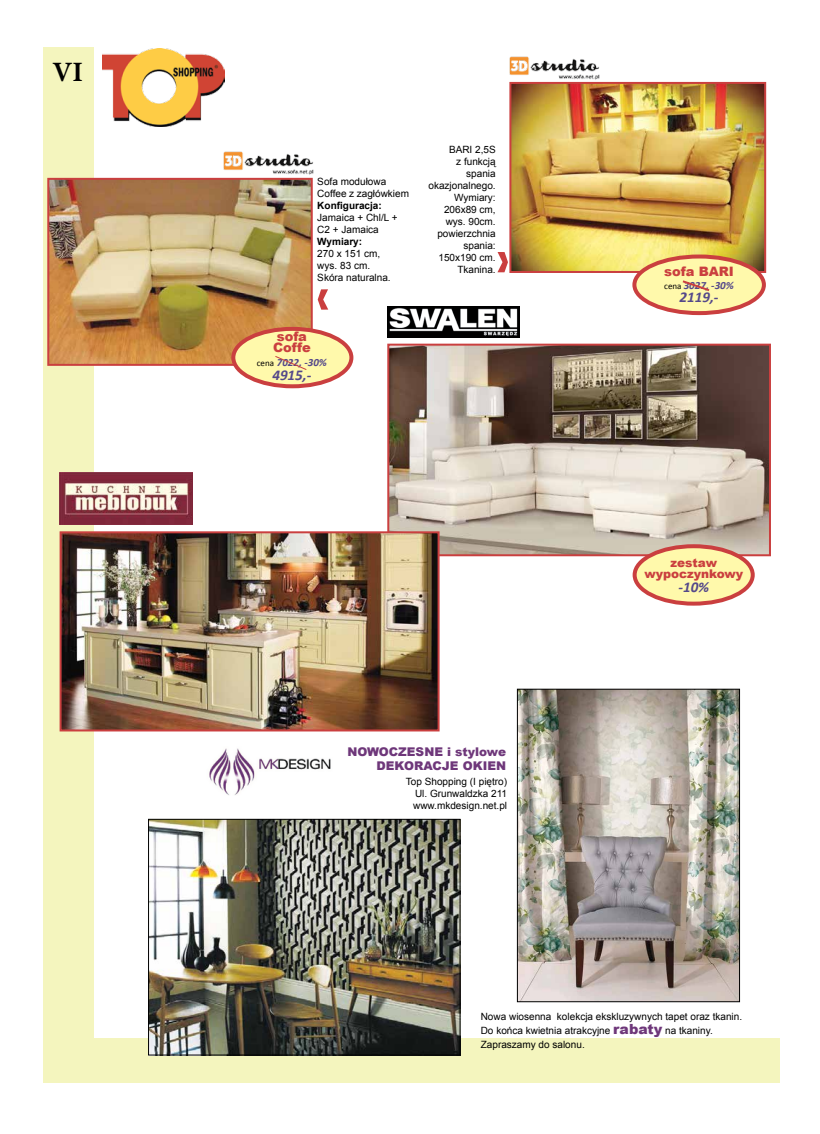
<style>
.page{position:relative;width:820px;height:1134px;background:#fff}
.page>*{position:absolute;margin:0;border:0;box-sizing:border-box;transform-origin:0 0}
.t1{font:700 28px "Minion Pro";color:#000}
.t2{font:italic 700 15px "Calibri";color:#54488a}
.t3{font:900 13px/11px "Arial";color:#ca3f3f}
.t4{font:900 12px/14px "Arial";color:#6e377a;text-align:right}
.t5{font:900 12px/11px "Arial";color:#ca3f3f;text-align:center}
.t6{font:italic 700 11px "Calibri";color:#54488a}
.t7{font:10px/12px "Arial";color:#000}
.t8{font:700 10px "Arial";color:#000}
.s1{font-weight:400;font-style:normal;font-size:9px;color:#000}
.s2{font-weight:900;font-size:14px;color:#6e377a}
</style>
<div class="page">
<div style="left:44px;top:1038px;width:736px;height:45px;background:#f4f5be"></div>
<div style="left:43px;top:47px;width:50px;height:1035px;background:#f4f5be"></div>
<img style="left:60px;top:472px;width:133px;height:52px">
<img style="left:102px;top:49px;width:122px;height:78px">
<img style="left:512px;top:85px;width:250px;height:185px">
<div style="left:509px;top:82px;width:256px;height:191px;border:2px solid #ca3f3f"></div>
<img style="left:50px;top:181px;width:259px;height:182px">
<div style="left:47px;top:178px;width:265px;height:188px;border:2px solid #ca3f3f"></div>
<div style="left:233px;top:329px;width:118px;height:57px;background:#fff9ab;border-radius:50%"></div>
<div style="left:231px;top:327px;width:122px;height:61px;border:4px solid #ca3f3f;border-radius:50%"></div>
<svg style="left:275px;top:356px;width:32px;height:14px"></svg>
<svg style="left:317px;top:289px;width:11px;height:21px"></svg>
<svg style="left:497px;top:252px;width:11px;height:20px"></svg>
<div style="left:634px;top:256px;width:129px;height:57px;background:#fff9ab;border-radius:50%"></div>
<div style="left:632px;top:254px;width:133px;height:61px;border:4px solid #ca3f3f;border-radius:50%"></div>
<svg style="left:682px;top:280px;width:28px;height:11px"></svg>
<img style="left:213px;top:151px;width:101px;height:27px">
<img style="left:509px;top:56px;width:102px;height:26px">
<img style="left:387px;top:306px;width:132px;height:32px">
<img style="left:390px;top:347px;width:377px;height:206px">
<div style="left:387px;top:344px;width:383px;height:212px;border:2px solid #ca3f3f"></div>
<div style="left:634px;top:546px;width:118px;height:58px;background:#fff9ab;border-radius:50%"></div>
<div style="left:632px;top:544px;width:122px;height:62px;border:4px solid #ca3f3f;border-radius:50%"></div>
<img style="left:63px;top:534px;width:373px;height:194px">
<div style="left:60px;top:531px;width:379px;height:200px;border:2px solid #ca3f3f"></div>
<img style="left:519px;top:691px;width:218px;height:309px">
<div style="left:517px;top:689px;width:222px;height:313px;border:1px solid #000"></div>
<img style="left:209px;top:748px;width:122px;height:47px">
<img style="left:150px;top:821px;width:308px;height:232px">
<div style="left:148px;top:819px;width:312px;height:236px;border:1px solid #000"></div>
<h1 class="t1" style="left:53px;top:53px;width:32px">VI</h1>
<p class="t7" style="left:317px;top:176px;width:93px">Sofa modułowa<br>Coffee z zagłówkiem</p>
<p class="t8" style="left:317px;top:199px;width:66px">Konfiguracja:</p>
<p class="t7" style="left:317px;top:212px;width:82px">Jamaica + Chl/L +<br>C2 + Jamaica</p>
<p class="t8" style="left:317px;top:235px;width:46px">Wymiary:</p>
<p class="t7" style="left:317px;top:248px;width:75px">270 x 151 cm, wys. 83 cm.<br>Skóra naturalna.</p>
<h3 class="t3" style="left:273px;top:331px;width:39px">sofa<br>Coffe</h3>
<p class="t6" style="left:256px;top:356px;width:72px"><span class="s1">cena</span> 7022, -30%</p>
<h2 class="t2" style="left:272px;top:366px;width:40px">4915,-</h2>
<p class="t7" style="left:428px;top:144px;width:69px;text-align:right">BARI 2,5S<br>z funkcją spania okazjonalnego.<br>Wymiary:<br>206x89 cm, wys. 90cm. powierzchnia spania:<br>150x190 cm.<br>Tkanina.</p>
<p class="t4" style="left:347px;top:744px;width:160px">NOWOCZESNE i stylowe<br>DEKORACJE OKIEN</p>
<p class="t7" style="left:413px;top:775px;width:95px;text-align:justify;text-indent:-7px">Top Shopping (I piętro)<br>Ul. Grunwaldzka 211 www.mkdesign.net.pl</p>
<h3 class="t3" style="left:664px;top:266px;width:71px">sofa BARI</h3>
<p class="t6" style="left:664px;top:279px;width:71px"><span class="s1">cena</span> 3027, -30%</p>
<h2 class="t2" style="left:679px;top:288px;width:40px">2119,-</h2>
<p class="t5" style="left:644px;top:557px;width:100px">zestaw wypoczynkowy</p>
<h2 class="t2" style="left:678px;top:577px;width:32px">-10%</h2>
<p class="t7" style="left:480px;top:1010px;width:263px;line-height:14px">Nowa wiosenna kolekcja ekskluzywnych tapet oraz tkanin.<br>Do końca kwietnia atrakcyjne <span class="s2">rabaty</span> na tkaniny.<br>Zapraszamy do salonu.</p>
</div>
